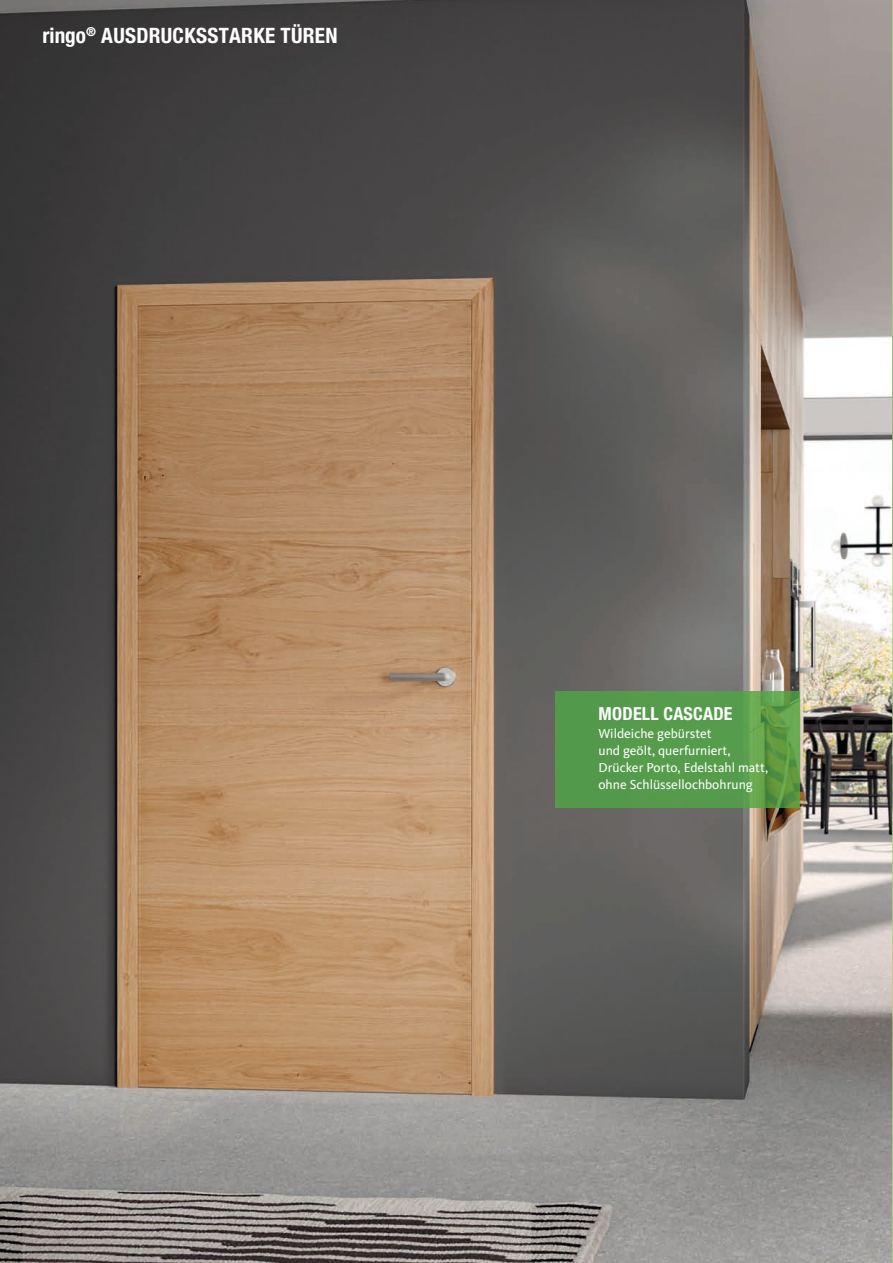
<style>
.page{position:relative;width:893px;height:1263px;background:#fff}
.page>*{position:absolute;margin:0;border:0;box-sizing:border-box;transform-origin:0 0}
.t1{font:700 condensed 21.15px "Helvetica Neue";letter-spacing:.015em;color:#fff}
.t2{font:700 condensed 18px "Helvetica Neue";letter-spacing:.015em;color:#fff}
.t3{font:13.5px/17.2px "Kievit OT";color:#fff}
</style>
<div class="page">
<img style="left:0;top:0;width:893px;height:1263px">
<img style="left:555px;top:691px;width:244px;height:117px">
<h1 class="t1" style="left:43px;top:22px;width:297px">ringo<sup>®</sup> AUSDRUCKSSTARKE TÜREN</h1>
<h2 class="t2" style="left:599px;top:703px;width:136px">MODELL CASCADE</h2>
<p class="t3" style="left:598px;top:724px;width:171px">Wildeiche gebürstet<br>und geölt, querfurniert,<br>Drücker Porto, Edelstahl matt, ohne Schlüssellochbohrung</p>
</div>
